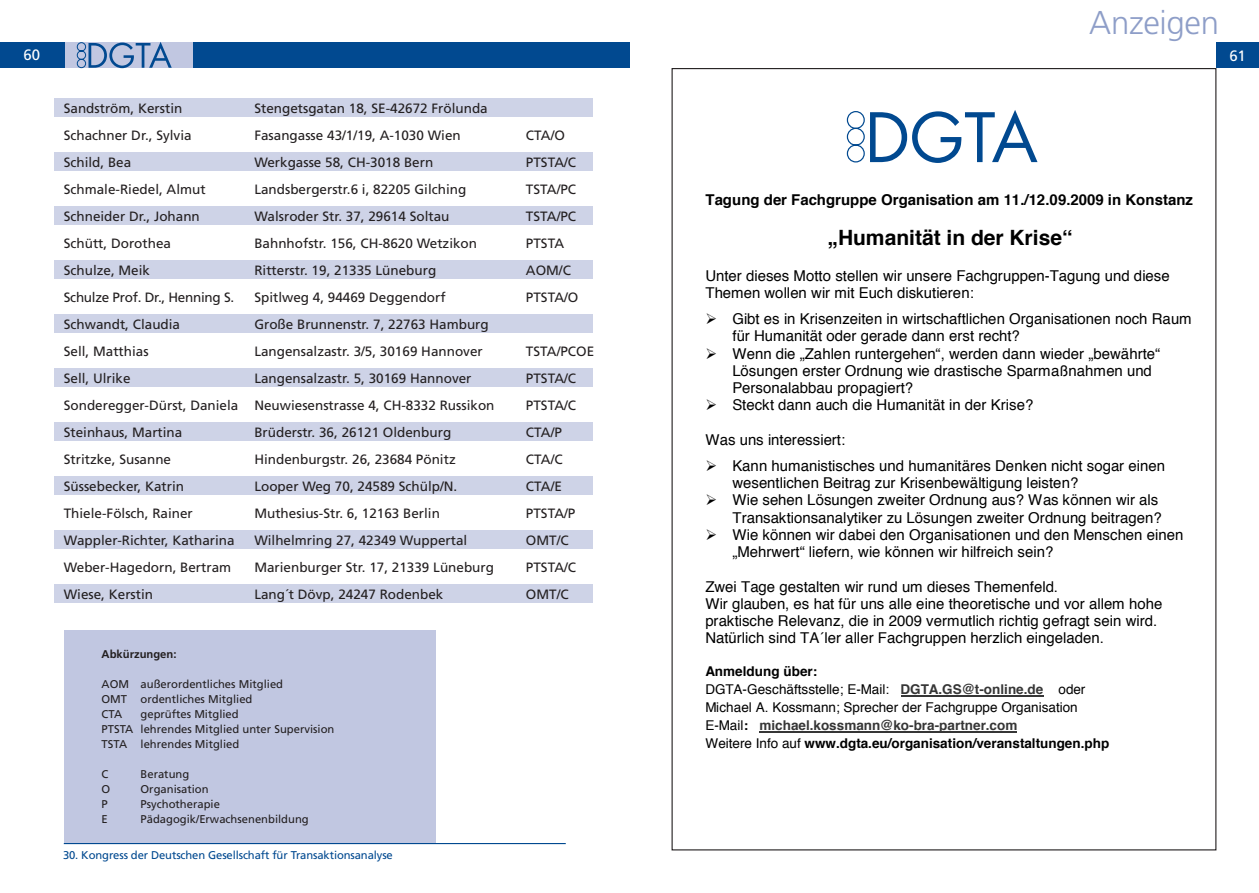
<style>
.page{position:relative;width:1259px;height:893px;background:#fff}
.page>*{position:absolute;margin:0;border:0;box-sizing:border-box;transform-origin:0 0}
.t1{font:300 33px "Frutiger";letter-spacing:-.01em;color:#8e9ec8}
.t2{font:700 21px "Helvetica";color:#000}
.t3{font:15px/17.2px "Helvetica";color:#000}
.t4{font:700 15px "Helvetica";letter-spacing:.005em;color:#000}
.t5{font:15px "Frutiger";color:#fff}
.t6{font:13.5px "Frutiger";color:#231f20}
.t7{font:13.5px/17.9px "Helvetica";letter-spacing:.005em;color:#000}
.t8{font:13.5px "Frutiger";letter-spacing:-.02em;color:#231f20}
.t9{font:11.25px/15px "Frutiger";color:#231f20}
.t10{font:11.25px "Frutiger";letter-spacing:-.01em;color:#014990}
.t11{font:700 11.25px "Frutiger";color:#231f20}
.s1{font-weight:700}
.s2{font-weight:700;color:#363636}
</style>
<div class="page">
<div style="left:50px;top:43px;width:143px;height:25px;background:#c1c7e1"></div>
<svg style="left:77px;top:42px;width:95px;height:26px"></svg>
<div style="left:0;top:43px;width:64px;height:25px;background:#014990"></div>
<div style="left:193px;top:43px;width:436px;height:25px;background:#014990"></div>
<hr style="left:64px;top:843px;width:502px;height:1px;background:#014990">
<div style="left:1216px;top:43px;width:43px;height:25px;background:#014990"></div>
<div style="left:54px;top:584px;width:539px;height:19px;background:#ced3e7"></div>
<hr style="left:900px;top:695px;width:143px;height:2px;background:#363636">
<hr style="left:759px;top:731px;width:258px;height:2px;background:#363636">
<svg style="left:846px;top:110px;width:191px;height:53px"></svg>
<div style="left:54px;top:152px;width:539px;height:18px;background:#ced3e7"></div>
<div style="left:54px;top:98px;width:539px;height:18px;background:#ced3e7"></div>
<div style="left:54px;top:206px;width:539px;height:18px;background:#ced3e7"></div>
<div style="left:54px;top:260px;width:539px;height:18px;background:#ced3e7"></div>
<div style="left:54px;top:314px;width:539px;height:18px;background:#ced3e7"></div>
<div style="left:54px;top:368px;width:539px;height:18px;background:#ced3e7"></div>
<div style="left:54px;top:422px;width:539px;height:18px;background:#ced3e7"></div>
<div style="left:54px;top:476px;width:539px;height:18px;background:#ced3e7"></div>
<div style="left:54px;top:530px;width:539px;height:18px;background:#ced3e7"></div>
<div style="left:64px;top:631px;width:371px;height:212px;background:#c1c7e1"></div>
<p class="t5" style="left:24px;top:46px;width:18px">60</p>
<p class="t6" style="left:64px;top:100px;width:120px">Sandström, Kerstin</p>
<p class="t6" style="left:254px;top:100px;width:235px">Stengetsgatan 18, SE-42672 Frölunda</p>
<p class="t6" style="left:64px;top:127px;width:129px">Schachner Dr., Sylvia</p>
<p class="t6" style="left:254px;top:127px;width:208px">Fasangasse 43/1/19, A-1030 Wien</p>
<p class="t6" style="left:526px;top:127px;width:41px">CTA/O</p>
<p class="t6" style="left:64px;top:154px;width:69px">Schild, Bea</p>
<p class="t6" style="left:254px;top:154px;width:180px">Werkgasse 58, CH-3018 Bern</p>
<p class="t6" style="left:526px;top:154px;width:52px">PTSTA/C</p>
<p class="t6" style="left:64px;top:181px;width:143px">Schmale-Riedel, Almut</p>
<p class="t6" style="left:254px;top:181px;width:213px">Landsbergerstr.6 i, 82205 Gilching</p>
<p class="t6" style="left:526px;top:181px;width:52px">TSTA/PC</p>
<p class="t6" style="left:64px;top:208px;width:138px">Schneider Dr., Johann</p>
<p class="t6" style="left:254px;top:208px;width:197px">Walsroder Str. 37, 29614 Soltau</p>
<p class="t6" style="left:526px;top:208px;width:52px">TSTA/PC</p>
<p class="t6" style="left:64px;top:235px;width:109px">Schütt, Dorothea</p>
<p class="t6" style="left:254px;top:235px;width:224px">Bahnhofstr. 156, CH-8620 Wetzikon</p>
<p class="t6" style="left:526px;top:235px;width:40px">PTSTA</p>
<p class="t6" style="left:64px;top:262px;width:88px">Schulze, Meik</p>
<p class="t6" style="left:254px;top:262px;width:183px">Ritterstr. 19, 2133 5 Lüneburg</p>
<p class="t6" style="left:526px;top:262px;width:46px">AOM/C</p>
<p class="t8" style="left:64px;top:289px;width:172px">Schulze Prof. Dr., Henning S.</p>
<p class="t6" style="left:254px;top:289px;width:193px">Spitlweg 4, 94469 Deggendorf</p>
<p class="t6" style="left:526px;top:289px;width:54px">PTSTA/O</p>
<p class="t6" style="left:64px;top:316px;width:118px">Schwandt, Claudia</p>
<p class="t6" style="left:254px;top:316px;width:236px">Große Brunnenstr. 7, 22763 Hamburg</p>
<p class="t6" style="left:64px;top:343px;width:86px">Sell, Matthias</p>
<p class="t6" style="left:254px;top:343px;width:230px">Langensalzastr. 3/5, 30169 Hannover</p>
<p class="t6" style="left:526px;top:343px;width:70px">TSTA/PCOE</p>
<p class="t6" style="left:64px;top:370px;width:68px">Sell, Ulrike</p>
<p class="t6" style="left:254px;top:370px;width:219px">Langensalzastr. 5, 30169 Hannover</p>
<p class="t6" style="left:526px;top:370px;width:52px">PTSTA/C</p>
<p class="t6" style="left:64px;top:397px;width:432px">Sonderegger-Dürst, Daniela Neuwiesenstrasse 4, CH-8332 Russikon</p>
<p class="t6" style="left:526px;top:397px;width:52px">PTSTA/C</p>
<p class="t6" style="left:64px;top:424px;width:120px">Steinhaus, Martina</p>
<p class="t6" style="left:254px;top:424px;width:198px">Brüderstr. 36, 26121 Oldenburg</p>
<p class="t6" style="left:526px;top:424px;width:38px">CTA/P</p>
<p class="t6" style="left:64px;top:451px;width:109px">Stritzke, Susanne</p>
<p class="t6" style="left:254px;top:451px;width:203px">Hindenburgstr. 26, 23684 Pönitz</p>
<p class="t6" style="left:526px;top:451px;width:38px">CTA/C</p>
<p class="t6" style="left:64px;top:478px;width:122px">Süssebecker, Katrin</p>
<p class="t6" style="left:254px;top:478px;width:204px">Looper Weg 70, 24589 Schülp/N.</p>
<p class="t6" style="left:526px;top:478px;width:38px">CTA/E</p>
<p class="t6" style="left:64px;top:505px;width:131px">Thiele-Fölsch, Rainer</p>
<p class="t6" style="left:254px;top:505px;width:187px">Muthesius-Str. 6, 12163 Berlin</p>
<p class="t6" style="left:526px;top:505px;width:51px">PTSTA/P</p>
<p class="t6" style="left:64px;top:532px;width:172px">Wappler-Richter, Katharina</p>
<p class="t6" style="left:254px;top:532px;width:214px">Wilhelmring 27, 42349 Wuppertal</p>
<p class="t6" style="left:526px;top:532px;width:44px">OMT/C</p>
<p class="t6" style="left:64px;top:559px;width:169px">Weber-Hagedorn, Bertram</p>
<p class="t6" style="left:254px;top:559px;width:241px">Marienburger Str. 17, 21339 Lüneburg</p>
<p class="t6" style="left:526px;top:559px;width:52px">PTSTA/C</p>
<p class="t6" style="left:64px;top:586px;width:91px">Wiese, Kerstin</p>
<p class="t6" style="left:254px;top:586px;width:191px">Lang´t Dövp, 24247 Rodenbek</p>
<p class="t6" style="left:526px;top:586px;width:44px">OMT/C</p>
<p class="t11" style="left:102px;top:647px;width:77px">Abkürzungen:</p>
<p class="t9" style="left:102px;top:676px;width:183px">AOM außerordentliches Mitglied<br>OMT ordentliches Mitglied<br>CTA</p>
<p class="t9" style="left:102px;top:706px;width:234px;text-indent:39px">geprüftes Mitglied<br>PTSTA lehrendes Mitglied unter Supervision<br>TSTA lehrendes Mitglied</p>
<p class="t9" style="left:102px;top:766px;width:8px">C</p>
<p class="t9" style="left:141px;top:766px;width:50px">Beratung</p>
<p class="t9" style="left:102px;top:781px;width:10px">O</p>
<p class="t9" style="left:141px;top:781px;width:70px">Organisation</p>
<p class="t9" style="left:102px;top:796px;width:8px">P</p>
<p class="t9" style="left:141px;top:796px;width:81px">Psychotherapie</p>
<p class="t9" style="left:102px;top:811px;width:8px">E</p>
<p class="t9" style="left:141px;top:811px;width:170px">Pädagogik/Erwachsenenbildung</p>
<p class="t10" style="left:63px;top:849px;width:331px">30. Kongress der Deutschen Gesellschaft für Transaktionsanalyse</p>
<h1 class="t1" style="left:1089px;top:4px;width:131px">Anzeigen</h1>
<p class="t5" style="left:1229px;top:47px;width:18px">61</p>
<p class="t4" style="left:705px;top:186px;width:489px">Tagung der Fachgruppe Organisation am 11./12.09.2009 in Konstanz</p>
<h2 class="t2" style="left:827px;top:219px;width:247px">„Humanität in der Krise“</h2>
<p class="t3" style="left:705px;top:267px;width:466px">Unter dieses Motto stellen wir unsere Fachgruppen-Tagung und diese<br>Themen wollen wir mit Euch diskutieren:</p>
<p class="t3" style="left:732px;top:310px;width:461px">Gibt es in Krisenzeiten in wirtschaftlichen Organisationen noch Raum für Humanität oder gerade dann erst recht?<br>Wenn die „Zahlen runtergehen“, werden dann wieder „bewährte“ Lösungen erster Ordnung wie drastische Sparmaßnahmen und Personalabbau propagiert?<br>Steckt dann auch die Humanität in der Krise?</p>
<p class="t3" style="left:732px;top:426px;width:434px;line-height:26px;text-indent:-27px">Was uns interessiert:<br>Kann humanistisches und humanitäres Denken nicht sogar einen</p>
<p class="t3" style="left:732px;top:474px;width:452px">wesentlichen Beitrag zur Krisenbewältigung leisten?<br>Wie sehen Lösungen zweiter Ordnung aus? Was können wir als Transaktionsanalytiker zu Lösungen zweiter Ordnung beitragen?<br>Wie können wir dabei den Organisationen und den Menschen einen „Mehrwert“ liefern, wie können wir hilfreich sein?</p>
<p class="t3" style="left:705px;top:577px;width:458px">Zwei Tage gestalten wir rund um dieses Themenfeld.<br>Wir glauben, es hat für uns alle eine theoretische und vor allem hohe praktische Relevanz, die in 2009 vermutlich richtig gefragt sein wird.<br>Natürlich sind TA´ler aller Fachgruppen herzlich eingeladen.</p>
<p class="t7" style="left:705px;top:662px;width:405px"><span class="s1">Anmeldung über:<br></span>DGTA-Geschäftsstelle; E-Mail: <span class="s2">DGTA.GS@t-online.de</span> oder Michael A. Kossmann; Sprecher der Fachgruppe Organisation E-Mail<span class="s1">:</span> <span class="s2">michael.kossmann@ko-bra-partner.com<br></span>Weitere Info auf <span class="s1">www.dgta.eu/organisation/veranstaltungen.php</span></p>
</div>
